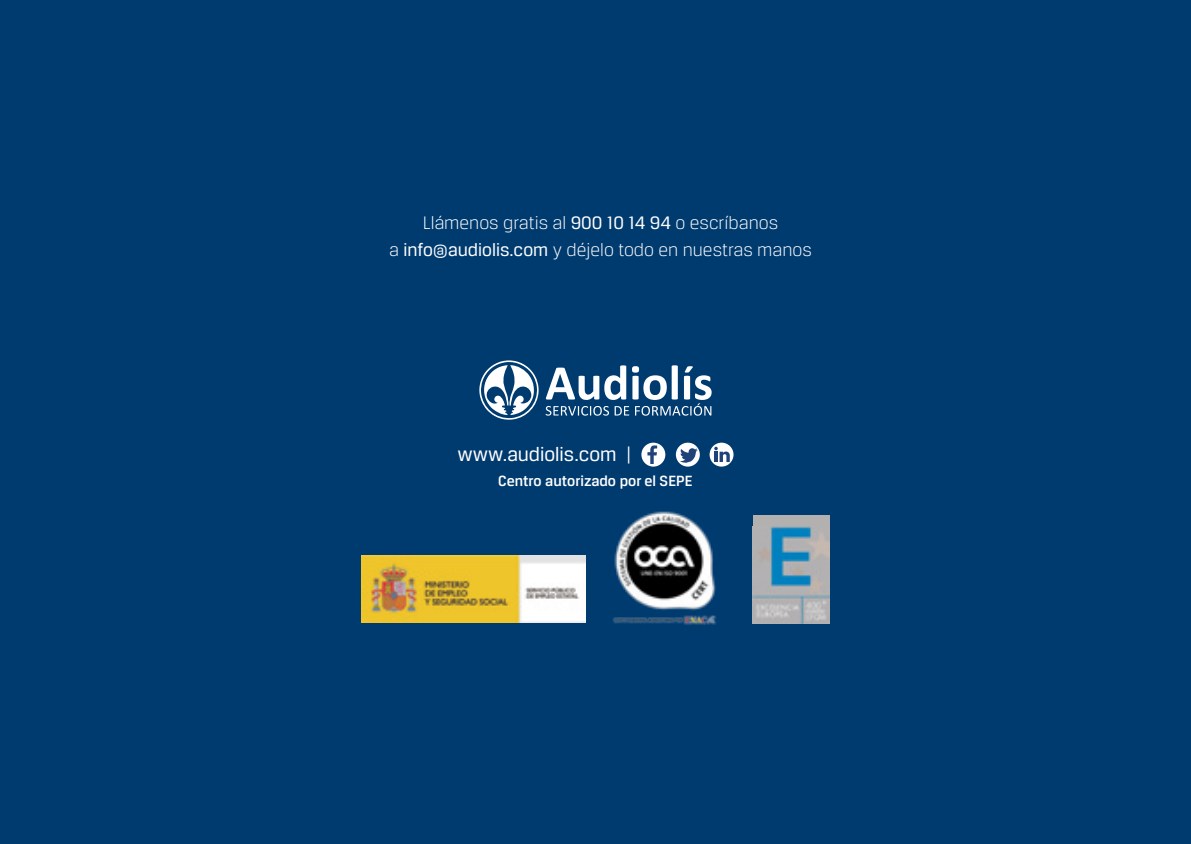
<style>
.page{position:relative;width:1191px;height:844px;background:#fff}
.page>*{position:absolute;margin:0;border:0;box-sizing:border-box;transform-origin:0 0}
.t1{font:21px "Breuer Text";color:#fff}
.t2{font:300 19.25px/26.2px "Breuer Text";color:#fff;text-align:center}
.t3{font:500 15.75px "Breuer Text";color:#fff}
.s1{font-weight:400}
</style>
<div class="page">
<div style="left:0;top:0;width:1191px;height:843px;background:#003b70"></div>
<div style="left:641px;top:442px;width:24px;height:24px;background:#fff;border-radius:50%"></div>
<svg style="left:647px;top:445px;width:10px;height:19px"></svg>
<div style="left:709px;top:442px;width:24px;height:24px;background:#fff;border-radius:50%"></div>
<svg style="left:714px;top:446px;width:16px;height:16px"></svg>
<svg style="left:676px;top:442px;width:24px;height:24px"></svg>
<svg style="left:679px;top:447px;width:18px;height:17px"></svg>
<svg style="left:479px;top:360px;width:59px;height:59px"></svg>
<svg style="left:545px;top:365px;width:166px;height:50px"></svg>
<div style="left:753px;top:515px;width:76px;height:108px;background:#b3b0b0"></div>
<img style="left:753px;top:526px;width:76px;height:97px">
<img style="left:613px;top:511px;width:103px;height:114px">
<img style="left:361px;top:555px;width:224px;height:67px">
<p class="t2" style="left:389px;top:210px;width:424px">Llámenos gratis al <span class="s1">900 10 14 94</span> o escríbanos<br>a <span class="s1">info@audiolis.com</span> y déjelo todo en nuestras manos</p>
<p class="t1" style="left:457px;top:442px;width:175px">www.audiolis.com |</p>
<p class="t3" style="left:498px;top:472px;width:196px">Centro autorizado por el SEPE</p>
</div>
